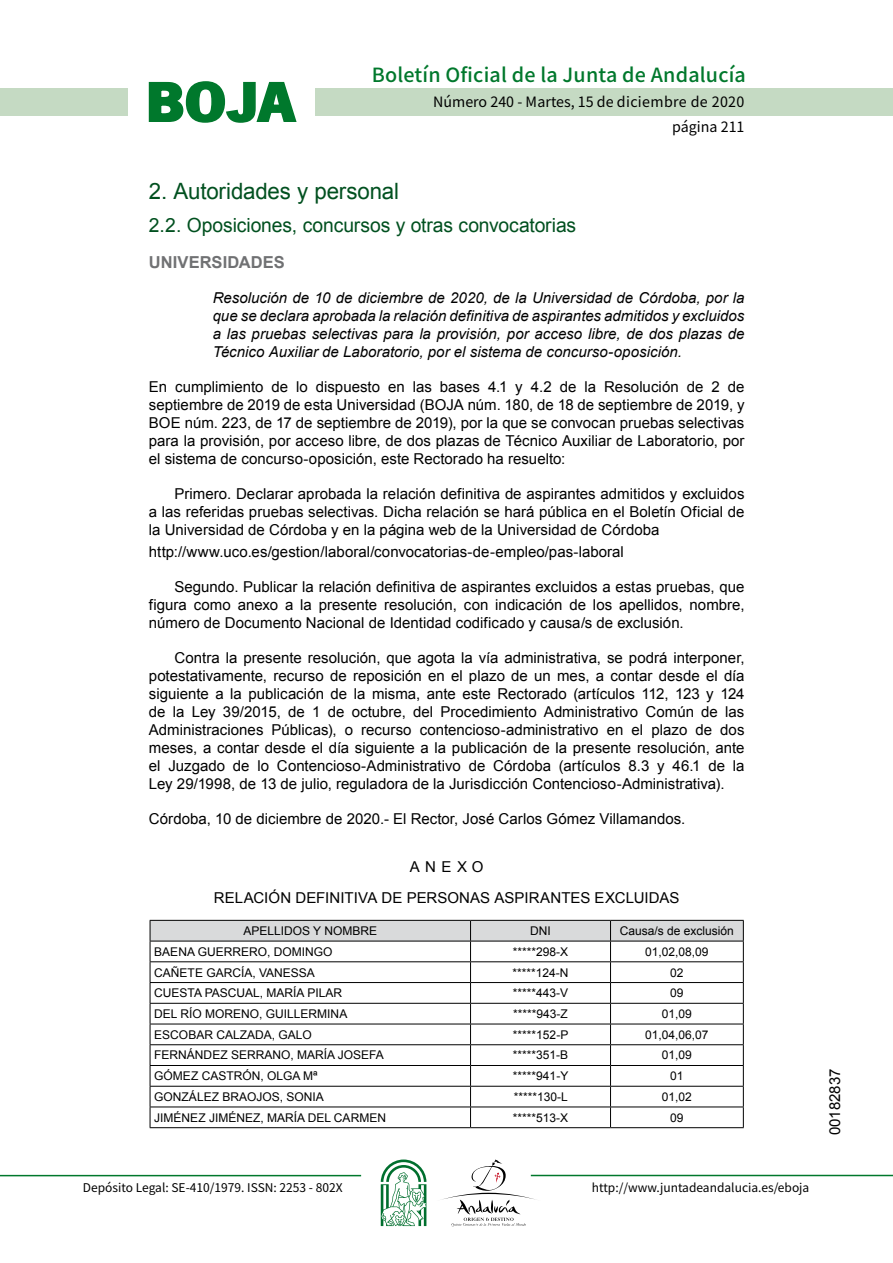
<style>
.page{position:relative;width:893px;height:1263px;background:#fff}
.page>*{position:absolute;margin:0;border:0;box-sizing:border-box;transform-origin:0 0}
.t1{font:700 57.75px "News Got T";color:#00782c;scale:1.14 1}
.t2{font:22.5px "Arial";letter-spacing:-.01em;color:#00501f}
.t3{font:19.5px "Arial";letter-spacing:-.005em;color:#00501f}
.t4{font:500 19.5px "Noto Sans HK";letter-spacing:.01em;color:#00782c}
.t5{font:700 16.5px "Arial";letter-spacing:.005em;color:#707173}
.t6{font:15px/18px "Arial";color:#000;text-align:justify}
.t7{font:italic 15px/18px "Arial";color:#000;text-align:justify}
.t8{font:14.25px/24.5px "Noto Sans HK";color:#000;text-align:right}
.t9{font:12px "Arial";color:#000}
.t10{font:12px "Noto Sans HK";color:#000}
</style>
<div class="page">
<div style="left:315px;top:88px;width:577px;height:28px;background:#c5dac3"></div>
<div style="left:0;top:88px;width:128px;height:28px;background:#c5dac3"></div>
<hr style="left:0;top:1175px;width:361px;height:1px;background:#00782c">
<hr style="left:531px;top:1175px;width:361px;height:1px;background:#00782c">
<svg style="left:148px;top:81px;width:149px;height:42px"></svg>
<svg style="left:442px;top:1159px;width:100px;height:67px"></svg>
<svg style="left:381px;top:1160px;width:45px;height:66px"></svg>
<svg style="left:150px;top:920px;width:594px;height:207px"></svg>
<hr style="left:150px;top:1127px;width:320px;height:1px;background:#000">
<hr style="left:470px;top:1127px;width:140px;height:1px;background:#000">
<hr style="left:610px;top:1127px;width:133px;height:1px;background:#000">
<h1 class="t1" style="left:145px;top:68px;width:133px">BOJA</h1>
<h3 class="t4" style="left:372px;top:64px;width:375px">Boletín Oficial de la Junta de Andalucía</h3>
<p class="t8" style="left:433px;top:90px;width:313px">Número 240 - Martes, 15 de diciembre de 2020 página 211</p>
<h2 class="t2" style="left:149px;top:177px;width:252px">2. Autoridades y personal</h2>
<h3 class="t3" style="left:149px;top:212px;width:429px">2.2. Oposiciones, concursos y otras convocatorias</h3>
<p class="t5" style="left:149px;top:251px;width:137px">UNIVERSIDADES</p>
<p class="t7" style="left:213px;top:289px;width:533px">Resolución de 10 de diciembre de 2020, de la Universidad de Córdoba, por la que se declara aprobada la relación definitiva de aspirantes admitidos y excluidos a las pruebas selectivas para la provisión, por acceso libre, de dos plazas de Técnico Auxiliar de Laboratorio, por el sistema de concurso-oposición.</p>
<p class="t6" style="left:149px;top:378px;width:597px">En cumplimiento de lo dispuesto en las bases 4.1 y 4.2 de la Resolución de 2 de septiembre de 2019 de esta Universidad (BOJA núm. 180, de 18 de septiembre de 2019, y BOE núm. 223, de 17 de septiembre de 2019), por la que se convocan pruebas selectivas para la provisión, por acceso libre, de dos plazas de Técnico Auxiliar de Laboratorio, por el sistema de concurso-oposición, este Rectorado ha resuelto:</p>
<p class="t6" style="left:149px;top:485px;width:597px;text-indent:26px">Primero. Declarar aprobada la relación definitiva de aspirantes admitidos y excluidos a las referidas pruebas selectivas. Dicha relación se hará pública en el Boletín Oficial de la Universidad de Córdoba y en la página web de la Universidad de Córdoba</p>
<p class="t6" style="left:149px;top:543px;width:476px">http://www.uco.es/gestion/laboral/convocatorias-de-empleo/pas-laboral</p>
<p class="t6" style="left:149px;top:578px;width:597px;text-indent:26px">Segundo. Publicar la relación definitiva de aspirantes excluidos a estas pruebas, que figura como anexo a la presente resolución, con indicación de los apellidos, nombre, número de Documento Nacional de Identidad codificado y causa/s de exclusión.</p>
<p class="t6" style="left:149px;top:649px;width:597px;text-indent:26px">Contra la presente resolución, que agota la vía administrativa, se podrá interponer, potestativamente, recurso de reposición en el plazo de un mes, a contar desde el día siguiente a la publicación de la misma, ante este Rectorado (artículos 112, 123 y 124 de la Ley 39/2015, de 1 de octubre, del Procedimiento Administrativo Común de las Administraciones Públicas), o recurso contencioso-administrativo en el plazo de dos meses, a contar desde el día siguiente a la publicación de la presente resolución, ante el Juzgado de lo Contencioso-Administrativo de Córdoba (artículos 8.3 y 46.1 de la Ley 29/1998, de 13 de julio, reguladora de la Jurisdicción Contencioso-Administrativa).</p>
<p class="t6" style="left:149px;top:810px;width:538px">Córdoba, 10 de diciembre de 2020.- El Rector, José Carlos Gómez Villamandos.</p>
<p class="t6" style="left:410px;top:858px;width:29px">A ne</p>
<p class="t6" style="left:457px;top:858px;width:25px">x o</p>
<p class="t6" style="left:214px;top:889px;width:21px">Relaci</p>
<p class="t6" style="left:268px;top:889px;width:65px">ón definitiva</p>
<p class="t6" style="left:381px;top:889px;width:37px">de personas</p>
<p class="t6" style="left:494px;top:889px;width:11px">aspirantes</p>
<p class="t6" style="left:594px;top:889px;width:31px">excluidas</p>
<p class="t9" style="left:243px;top:923px;width:135px">APELLIDOS Y NOMBRE</p>
<p class="t9" style="left:530px;top:923px;width:22px">DNI</p>
<p class="t9" style="left:620px;top:923px;width:116px">Causa/s de exclusión</p>
<p class="t9" style="left:154px;top:944px;width:180px">BAENA GUERRERO, DOMINGO</p>
<p class="t9" style="left:513px;top:944px;width:57px">*****298-X</p>
<p class="t9" style="left:645px;top:944px;width:65px">01,02,08,09</p>
<p class="t9" style="left:154px;top:964px;width:162px">CAÑETE GARCÍA, VANESSA</p>
<p class="t9" style="left:512px;top:964px;width:58px">*****124-N</p>
<p class="t9" style="left:670px;top:964px;width:15px">02</p>
<p class="t9" style="left:154px;top:985px;width:189px">CUESTA PASCUAL, MARÍA PILAR</p>
<p class="t9" style="left:513px;top:985px;width:57px">*****443-V</p>
<p class="t9" style="left:670px;top:985px;width:15px">09</p>
<p class="t9" style="left:154px;top:1006px;width:194px">DEL RÍO MORENO, GUILLERMINA</p>
<p class="t9" style="left:513px;top:1006px;width:56px">*****943-Z</p>
<p class="t9" style="left:662px;top:1006px;width:32px">01,09</p>
<p class="t9" style="left:154px;top:1027px;width:159px">ESCOBAR CALZADA, GALO</p>
<p class="t9" style="left:513px;top:1027px;width:57px">*****152-P</p>
<p class="t9" style="left:645px;top:1027px;width:65px">01,04,06,07</p>
<p class="t9" style="left:154px;top:1047px;width:231px">FERNÁNDEZ SERRANO, MARÍA JOSEFA</p>
<p class="t9" style="left:513px;top:1047px;width:57px">*****351-B</p>
<p class="t9" style="left:662px;top:1047px;width:32px">01,09</p>
<p class="t9" style="left:154px;top:1068px;width:165px">GÓMEZ CASTRÓN, OLGA Mª</p>
<p class="t9" style="left:513px;top:1068px;width:57px">*****941-Y</p>
<p class="t9" style="left:670px;top:1068px;width:15px">01</p>
<p class="t9" style="left:154px;top:1089px;width:171px">GONZÁLEZ BRAOJOS, SONIA</p>
<p class="t9" style="left:513px;top:1089px;width:56px">*****130-L</p>
<p class="t9" style="left:662px;top:1089px;width:32px">01,02</p>
<p class="t9" style="left:154px;top:1110px;width:233px">JIMÉNEZ JIMÉNEZ, MARÍA DEL CARMEN</p>
<p class="t9" style="left:513px;top:1110px;width:57px">*****513-X</p>
<p class="t9" style="left:670px;top:1110px;width:15px">09</p>
<p class="t10" style="left:83px;top:1181px;width:261px">Depósito Legal: SE-410/1979. ISSN: 2253 - 802X</p>
<p class="t10" style="left:592px;top:1181px;width:219px">http://www.juntadeandalucia.es/eboja</p>
<p class="t6" style="left:826px;top:1135px;width:68px;rotate:-90deg">00182837</p>
</div>
